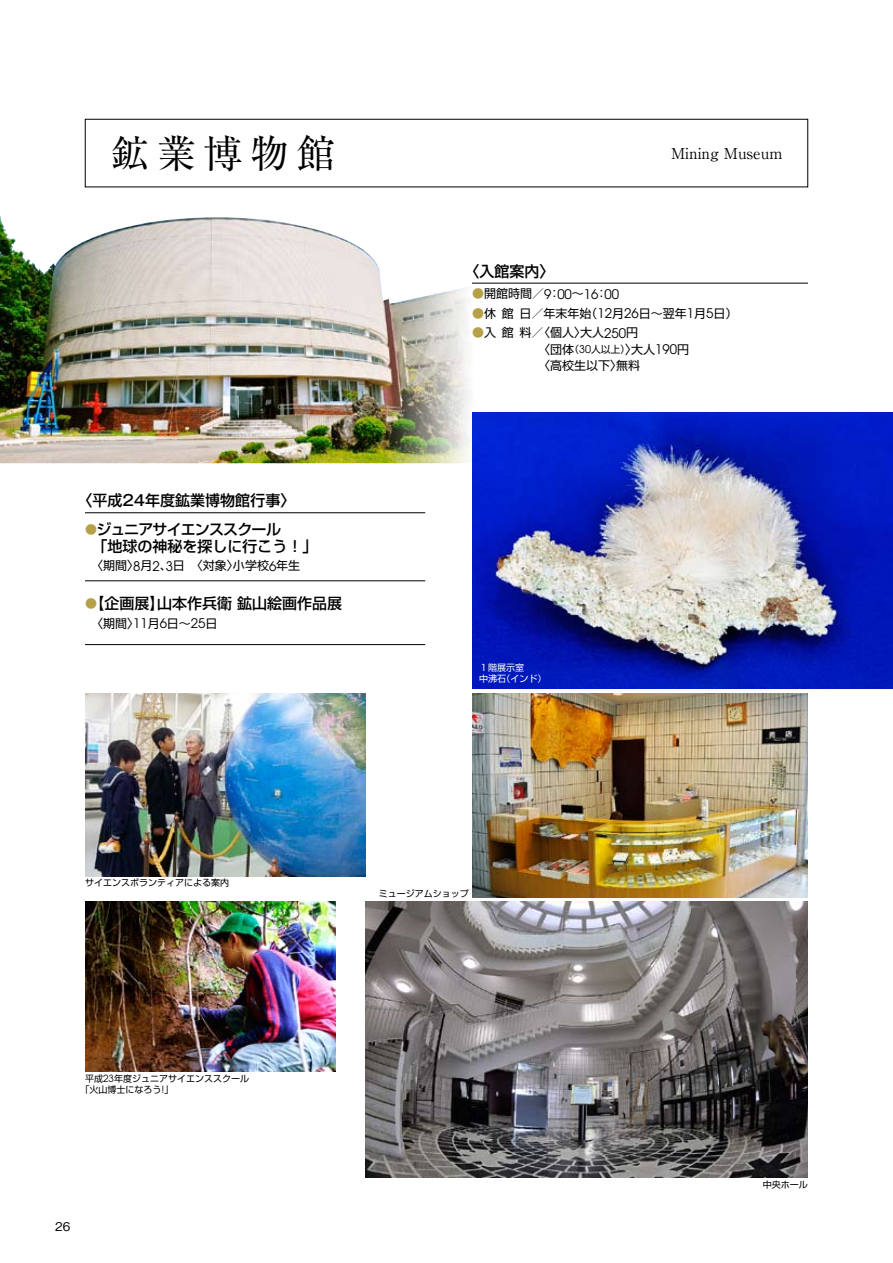
<style>
.page{position:relative;width:893px;height:1263px;background:#fff}
.page>*{position:absolute;margin:0;border:0;box-sizing:border-box;transform-origin:0 0}
.t1{font:39px "Ryumin Pro";letter-spacing:.195em;color:#000}
.t2{font:500 15px "Shin Go Pro";color:#000}
.t3{font:500 15px/16.5px "Shin Go Pro";letter-spacing:-.035em;color:#000}
.t4{font:15px "Ryumin Pro";color:#000}
.t5{font:12px/16.5px "Shin Go Pro";color:#000}
.t6{font:500 12px "Gothic BBB Pro";color:#000}
.t7{font:9px/11.2px "Shin Go Pro";color:#000}
.t8{font:9px/10.5px "Shin Go Pro";color:#fff}
.s1{font-family:"Gothic MB101 Pro"}
.s2{font-weight:400;font-size:12px;color:#b6a149}
.s3{font-family:"Avant Garde";font-size:13.2px}
.s4{color:#b6a149}
.s5{font-size:9.75px}
.s6{font-family:"Avant Garde";font-size:10.8px}
.s7{font-family:"Avant Garde";font-size:9.9px}
</style>
<div class="page">
<img style="left:0;top:216px;width:481px;height:247px">
<img style="left:472px;top:412px;width:421px;height:277px">
<hr style="left:472px;top:283px;width:336px;height:1px;background:#000">
<hr style="left:85px;top:512px;width:340px;height:1px;background:#000">
<hr style="left:85px;top:580px;width:340px;height:1px;background:#000">
<hr style="left:85px;top:644px;width:340px;height:1px;background:#000">
<img style="left:472px;top:693px;width:336px;height:204px">
<img style="left:85px;top:901px;width:251px;height:170px">
<img style="left:85px;top:693px;width:281px;height:183px">
<img style="left:366px;top:901px;width:442px;height:277px">
<h1 class="t1" style="left:111px;top:123px;width:227px">鉱業博物館</h1>
<p class="t2" style="left:78px;top:488px;width:219px">〈平成<span class="s1">24</span>年度鉱業博物館行事〉</p>
<p class="t3" style="left:85px;top:519px;width:234px"><span class="s2">●</span>ジュニアサイエンススクール<br>　「地球の神秘を探しに行こう！」</p>
<p class="t5" style="left:91px;top:556px;width:211px">〈期間〉<span class="s3">8</span>月<span class="s3">2</span>、<span class="s3">3</span>日〈対象〉小学校<span class="s3">6</span>年生</p>
<p class="t2" style="left:85px;top:591px;width:259px"><span class="s2">●</span>【企画展】山本作兵衛 鉱山絵画作品展</p>
<p class="t5" style="left:91px;top:613px;width:128px">〈期間〉<span class="s3">11</span>月<span class="s3">6</span>日～<span class="s3">25</span>日</p>
<p class="t4" style="left:671px;top:141px;width:113px">Mining Museum</p>
<p class="t2" style="left:464px;top:259px;width:91px">〈入館案内〉</p>
<p class="t5" style="left:472px;top:284px;width:149px"><span class="s4">●</span>開館時間／<span class="s3">9</span>：<span class="s3">00</span>～<span class="s3">16</span>：<span class="s3">00</span></p>
<p class="t5" style="left:472px;top:303px;width:267px"><span class="s4">●</span>休館日／年末年始（<span class="s3">12</span>月<span class="s3">26</span>日～翌年<span class="s3">1</span>月<span class="s3">5</span>日）</p>
<p class="t5" style="left:538px;top:323px;width:152px;text-indent:-66px"><span class="s4">●</span>入館料／〈個人〉大人<span class="s3">250</span>円<br>〈団体<span class="s5">（</span><span class="s6">30</span><span class="s5">人以上）</span>〉大人<span class="s3">190</span>円〈高校生以下〉無料</p>
<p class="t8" style="left:479px;top:661px;width:69px">１階展示室<br>中沸石（インド）</p>
<p class="t7" style="left:85px;top:876px;width:145px">サイエンスボランティアによる案内</p>
<p class="t7" style="left:81px;top:1071px;width:170px;text-indent:5px">平成<span class="s7">23</span>年度ジュニアサイエンススクール「火山博士になろう<span class="s7">!</span>」</p>
<p class="t6" style="left:55px;top:1217px;width:17px">26</p>
<p class="t7" style="left:379px;top:886px;width:92px">ミュージアムショップ</p>
<p class="t7" style="left:763px;top:1178px;width:46px">中央ホール</p>
</div>
